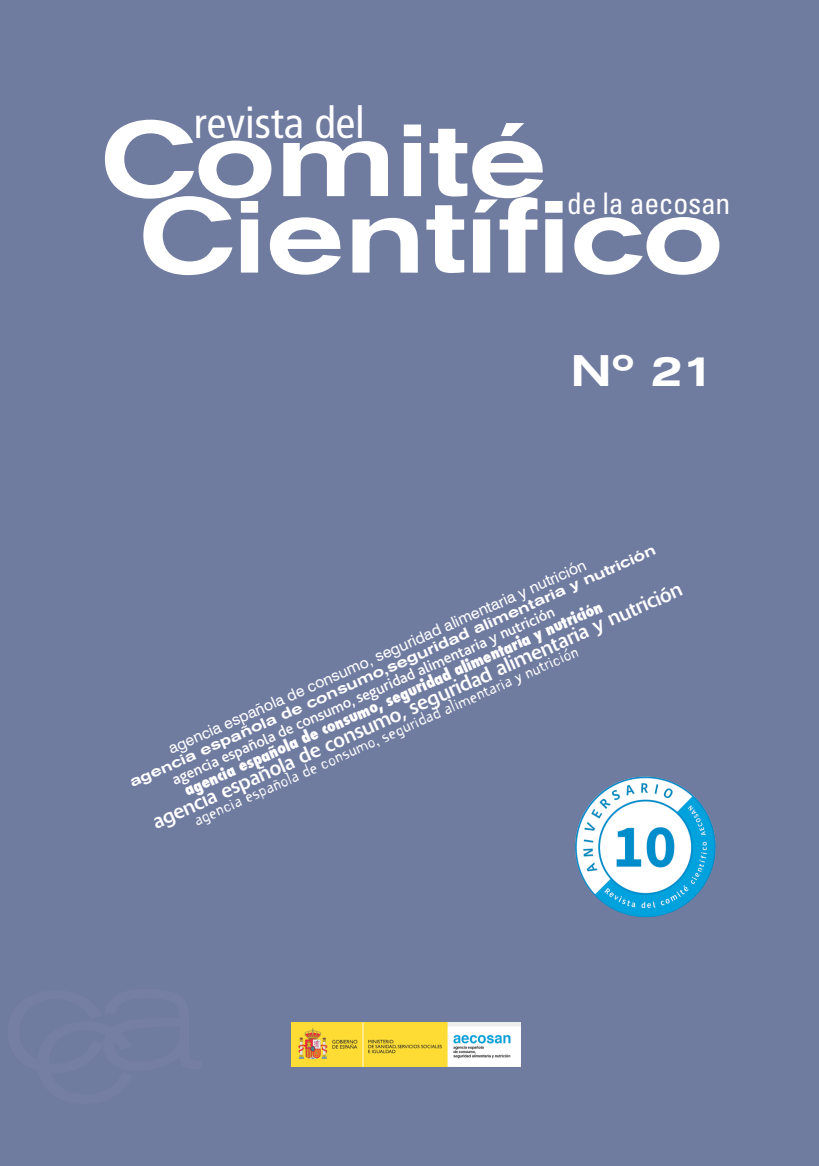
<style>
.page{position:relative;width:819px;height:1166px;background:#707ba0}
.page>*{position:absolute;margin:0;border:0;box-sizing:border-box;transform-origin:0 0}
.t1{font:500 expanded 105px/76.5px "Akzidenz Grotesk BE";color:#fff}
.t2{font:condensed 43.75px "Frutiger LT Std";color:#fff}
.t3{font:500 expanded 43.75px "Akzidenz Grotesk BE";color:#fff}
.t4{font:condensed 29.75px "Univers LT Std";letter-spacing:-.01em;color:#fff}
.t5{font:21px "Delta";color:#fff}
.t6{font:15.75px "Template Gothic";color:#fff}
.t7{font:800 condensed 15.75px "Futura";color:#fff}
.t8{font:500 15.75px "Bliss";color:#fff}
.t9{font:15.75px "Swiss 721 BT";color:#fff}
.t10{font:500 expanded 14.88px "Akzidenz Grotesk BE";color:#fff}
</style>
<div class="page">
<img style="left:291px;top:1022px;width:229px;height:45px">
<img style="left:575px;top:776px;width:140px;height:141px;border-radius:70px">
<p class="t2" style="left:194px;top:97px;width:172px">revista del</p>
<p class="t1" style="left:139px;top:122px;width:586px;text-indent:-38px">Comité<br>Científico</p>
<p class="t4" style="left:567px;top:185px;width:165px">de la aecosan</p>
<p class="t3" style="left:571px;top:345px;width:146px">Nº 21</p>
<p class="t10" style="left:127px;top:774px;width:575px;rotate:-24deg">agencia española de consumo,seguridad alimentaria y nutrición</p>
<p class="t9" style="left:165px;top:740px;width:457px;rotate:-24deg">agencia española de consumo, seguridad alimentaria y nutrición</p>
<p class="t5" style="left:148px;top:811px;width:579px;rotate:-24deg">agencia española de consumo, seguridad alimentaria y nutrición</p>
<p class="t7" style="left:181px;top:781px;width:457px;rotate:-24deg">agencia española de consumo, seguridad alimentaria y nutrición</p>
<p class="t8" style="left:169px;top:773px;width:419px;rotate:-24deg">agencia española de consumo, seguridad alimentaria y nutrición</p>
<p class="t6" style="left:190px;top:810px;width:421px;rotate:-24deg">agencia española de consumo, seguridad alimentaria y nutrición</p>
</div>
